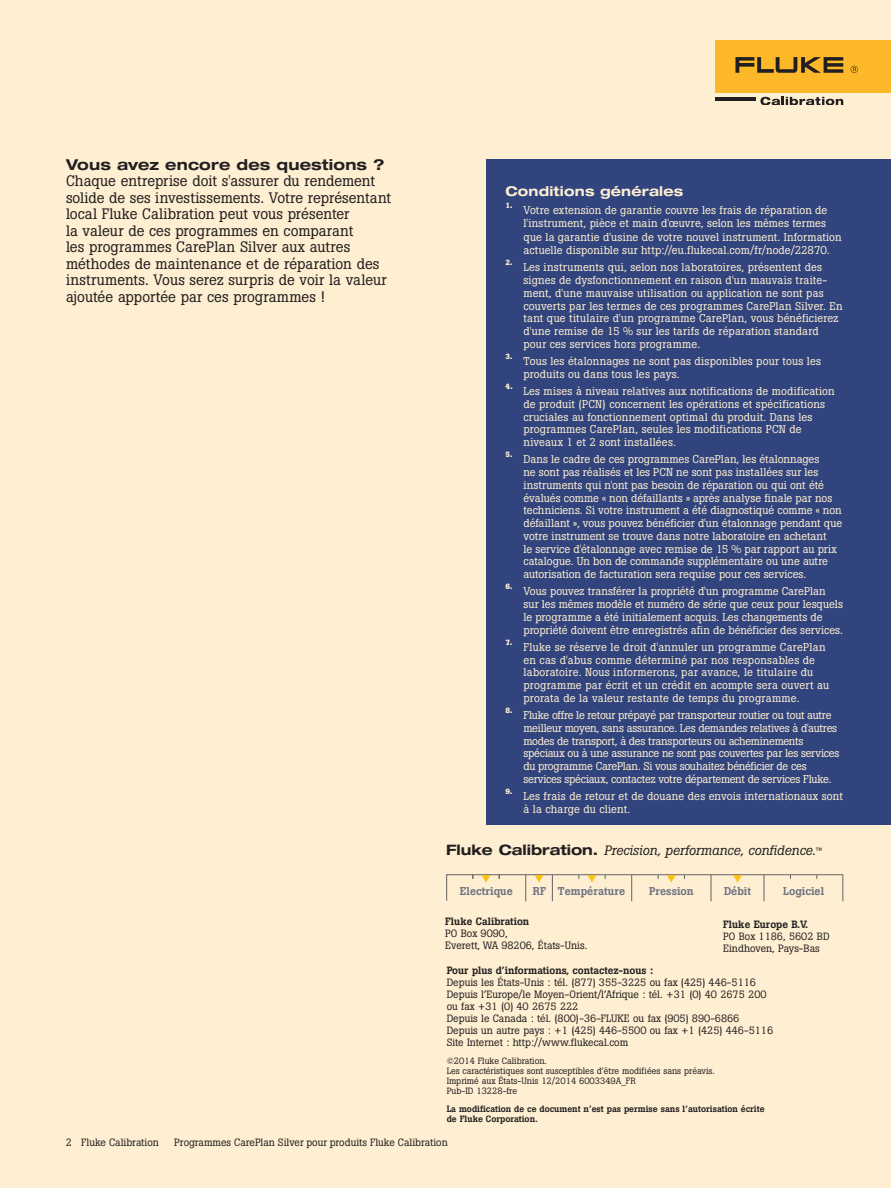
<style>
.page{position:relative;width:891px;height:1188px;background:#feefd2}
.page>*{position:absolute;margin:0;border:0;box-sizing:border-box;transform-origin:0 0}
.t1{font:15px/16.5px "Boton Pro";color:#231f20}
.t2{font:700 expanded 15px "Helvetica Neue LT Std";letter-spacing:.01em;color:#231f20}
.t3{font:italic 13.5px "Boton Pro";color:#231f20}
.t4{font:700 expanded 13.5px "Helvetica Neue LT Std";letter-spacing:.015em;color:#feefd2}
.t5{font:11.25px/12.8px "Boton Pro";letter-spacing:.005em;color:#feefd2}
.t6{font:11.25px/12.8px "Boton Pro";letter-spacing:-.02em;color:#feefd2}
.t7{font:500 11.25px "Boton Pro";color:#6f7281}
.t8{font:10.5px/12px "Boton Pro";color:#231f20}
.t9{font:500 10.5px "Boton Pro";color:#231f20}
.t10{font:9px/9.8px "Boton Pro";color:#231f20}
.t11{font:500 9px/9.8px "Boton Pro";color:#231f20}
.t12{font:700 7.5px "Boton Pro";color:#feefd2}
.s1{font-family:"Helvetica Neue LT Std";font-weight:700;font-style:normal;font-stretch:expanded;font-size:14.4px}
.s2{font-style:normal;font-size:9px}
</style>
<div class="page">
<div style="left:486px;top:159px;width:405px;height:665px;background:#31447d"></div>
<div style="left:716px;top:40px;width:175px;height:53px;background:#fcb828"></div>
<svg style="left:735px;top:57px;width:108px;height:16px"></svg>
<svg style="left:851px;top:66px;width:7px;height:7px"></svg>
<hr style="left:716px;top:97px;width:40px;height:4px;background:#231f20">
<svg style="left:760px;top:97px;width:83px;height:8px"></svg>
<hr style="left:446px;top:874px;width:397px;height:1px;background:#636366">
<svg style="left:525px;top:875px;width:1px;height:26px"></svg>
<svg style="left:446px;top:874px;width:1px;height:27px"></svg>
<svg style="left:552px;top:875px;width:1px;height:26px"></svg>
<svg style="left:631px;top:875px;width:1px;height:26px"></svg>
<svg style="left:711px;top:875px;width:1px;height:26px"></svg>
<svg style="left:764px;top:875px;width:1px;height:26px"></svg>
<svg style="left:842px;top:875px;width:1px;height:26px"></svg>
<svg style="left:482px;top:875px;width:8px;height:8px"></svg>
<svg style="left:535px;top:875px;width:8px;height:8px"></svg>
<svg style="left:588px;top:875px;width:8px;height:8px"></svg>
<svg style="left:667px;top:875px;width:9px;height:8px"></svg>
<svg style="left:733px;top:875px;width:9px;height:8px"></svg>
<h1 class="t2" style="left:66px;top:155px;width:320px">Vous avez encore des questions ?</h1>
<p class="t1" style="left:66px;top:173px;width:327px">Chaque entreprise doit s'assurer du rendement solide de ses investissements. Votre représentant local Fluke Calibration peut vous présenter<br>la valeur de ces programmes en comparant<br>les programmes CarePlan Silver aux autres méthodes de maintenance et de réparation des instruments. Vous serez surpris de voir la valeur ajoutée apportée par ces programmes !</p>
<p class="t4" style="left:506px;top:182px;width:179px">Conditions générales</p>
<p class="t12" style="left:506px;top:200px;width:8px">1.</p>
<p class="t5" style="left:524px;top:203px;width:320px;line-height:13.5px">Votre extension de garantie couvre les frais de réparation de l'instrument, pièce et main d'œuvre, selon les mêmes termes que la garantie d'usine de votre nouvel instrument. Information actuelle disponible sur http://eu.flukecal.com/fr/node/22870.</p>
<p class="t12" style="left:506px;top:258px;width:9px">2.</p>
<p class="t5" style="left:524px;top:261px;width:321px">Les instruments qui, selon nos laboratoires, présentent des signes de dysfonctionnement en raison d'un mauvais traite&shy;ment, d'une mauvaise utilisation ou application ne sont pas couverts par les termes de ces programmes CarePlan Silver. En tant que titulaire d'un programme CarePlan, vous bénéficierez d'une remise de 15 % sur les tarifs de réparation standard pour ces services hors programme.</p>
<p class="t12" style="left:506px;top:352px;width:9px">3.</p>
<p class="t5" style="left:524px;top:355px;width:299px">Tous les étalonnages ne sont pas disponibles pour tous les produits ou dans tous les pays.</p>
<p class="t12" style="left:506px;top:382px;width:9px">4.</p>
<p class="t5" style="left:524px;top:385px;width:313px">Les mises à niveau relatives aux notifications de modification de produit (PCN) concernent les opérations et spécifications cruciales au fonctionnement optimal du produit. Dans les programmes CarePlan, seules les modifications PCN de niveaux 1 et 2 sont installées.</p>
<p class="t12" style="left:506px;top:450px;width:8px">5.</p>
<p class="t5" style="left:523px;top:453px;width:320px">Dans le cadre de ces programmes CarePlan, les étalonnages<br>ne sont pas réalisés et les PCN ne sont pas installées sur les instruments qui n'ont pas besoin de réparation ou qui ont été évalués comme « non défaillants » après analyse finale par nos techniciens. Si votre instrument a été diagnostiqué comme « non défaillant », vous pouvez bénéficier d'un étalonnage pendant que votre instrument se trouve dans notre laboratoire en achetant<br>le service d'étalonnage avec remise de 15 % par rapport au prix catalogue. Un bon de commande supplémentaire ou une autre autorisation de facturation sera requise pour ces services.</p>
<p class="t12" style="left:506px;top:582px;width:9px">6.</p>
<p class="t5" style="left:523px;top:585px;width:321px">Vous pouvez transférer la propriété d'un programme CarePlan sur les mêmes modèle et numéro de série que ceux pour lesquels le programme a été initialement acquis. Les changements de propriété doivent être enregistrés afin de bénéficier des services.</p>
<p class="t12" style="left:506px;top:637px;width:8px">7.</p>
<p class="t5" style="left:524px;top:641px;width:307px">Fluke se réserve le droit d'annuler un programme CarePlan en cas d'abus comme déterminé par nos responsables de laboratoire. Nous informerons, par avance, le titulaire du programme par écrit et un crédit en acompte sera ouvert au prorata de la valeur restante de temps du programme.</p>
<p class="t12" style="left:506px;top:706px;width:8px">8.</p>
<p class="t6" style="left:523px;top:709px;width:317px">Fluke offre le retour prépayé par transporteur routier ou tout autre meilleur moyen, sans assurance. Les demandes relatives à d'autres modes de transport, à des transporteurs ou acheminements spéciaux ou à une assurance ne sont pas couvertes par les services du programme CarePlan. Si vous souhaitez bénéficier de ces services spéciaux, contactez votre département de services Fluke.</p>
<p class="t12" style="left:506px;top:787px;width:9px">9.</p>
<p class="t5" style="left:523px;top:790px;width:321px">Les frais de retour et de douane des envois internationaux sont à la charge du client.</p>
<p class="t3" style="left:446px;top:841px;width:378px"><span class="s1">Fluke Calibration.</span> Precision, performance, confidence.<span class="s2">™</span></p>
<p class="t7" style="left:460px;top:884px;width:54px">Electrique</p>
<p class="t7" style="left:533px;top:884px;width:94px">RF Température</p>
<p class="t7" style="left:649px;top:884px;width:46px">Pression</p>
<p class="t7" style="left:724px;top:884px;width:29px">Débit</p>
<p class="t7" style="left:783px;top:884px;width:43px">Logiciel</p>
<p class="t9" style="left:445px;top:915px;width:86px">Fluke Calibration</p>
<p class="t8" style="left:445px;top:928px;width:144px">PO Box 9090,<br>Everett, WA 98206, États-Unis.</p>
<p class="t9" style="left:723px;top:918px;width:86px">Fluke Europe B.V.</p>
<p class="t8" style="left:723px;top:931px;width:108px">PO Box 1186, 5602 BD<br>Eindhoven, Pays-Bas</p>
<p class="t9" style="left:447px;top:963px;width:208px">Pour plus d’informations, contactez-nous :</p>
<p class="t8" style="left:447px;top:976px;width:328px">Depuis les États-Unis : tél. (877) 355-3225 ou fax (425) 446-5116<br>Depuis l’Europe/le Moyen-Orient/l’Afrique : tél. +31 (0) 40 2675 200 ou fax +31 (0) 40 2675 222<br>Depuis le Canada : tél. (800)-36-FLUKE ou fax (905) 890-6866<br>Depuis un autre pays : +1 (425) 446-5500 ou fax +1 (425) 446-5116<br>Site Internet : http://www.flukecal.com</p>
<p class="t10" style="left:447px;top:1056px;width:269px">©2014 Fluke Calibration.<br>Les caractéristiques sont susceptibles d’être modifiées sans préavis.<br>Imprimé aux États-Unis 12/2014 6003349A_FR<br>Pub-ID 13228-fre</p>
<p class="t11" style="left:447px;top:1104px;width:319px">La modification de ce document n’est pas permise sans l’autorisation écrite de Fluke Corporation.</p>
<p class="t8" style="left:66px;top:1137px;width:94px">2 Fluke Calibration</p>
<p class="t8" style="left:174px;top:1137px;width:275px">Programmes CarePlan Silver pour produits Fluke Calibration</p>
</div>
